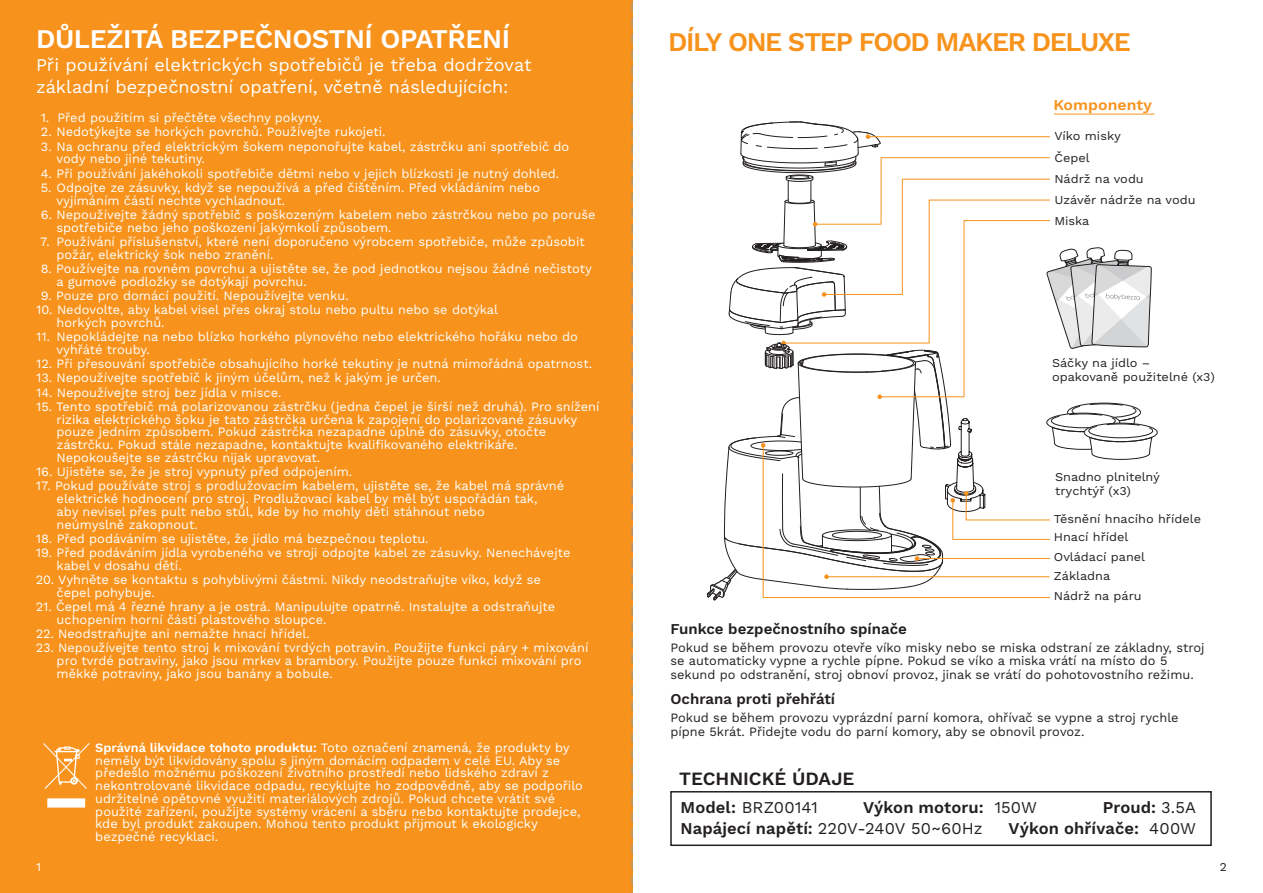
<style>
.page{position:relative;width:1263px;height:893px;background:#fff}
.page>*{position:absolute;margin:0;border:0;box-sizing:border-box;transform-origin:0 0}
.t1{font:600 27px "Work Sans";letter-spacing:-.015em;color:#fff}
.t2{font:600 27px "Work Sans";letter-spacing:-.05em;color:#f7931d}
.t3{font:600 18.75px "Work Sans";color:#231f20}
.t4{font:18px/22.5px "Work Sans";letter-spacing:-.005em;color:#fff}
.t5{font:16.5px "Work Sans";color:#231f20}
.t6{font:600 16.5px "Work Sans";letter-spacing:.005em;color:#231f20}
.t7{font:600 15px "Work Sans";color:#231f20}
.t8{font:600 15px "Work Sans";color:#f7931d;scale:1.06 1}
.t9{font:12.75px/12.8px "Work Sans";color:#fff}
.t10{font:12.75px/13.5px "Work Sans";color:#231f20}
.t11{font:12px/21.1px "Work Sans";color:#231f20;scale:1.06 1}
.t12{font:12px "Work Sans";color:#fff}
.t13{font:12px "Work Sans";color:#231f20}
.s1{font-weight:600}
.s2{font-weight:400}
</style>
<div class="page">
<div style="left:0;top:0;width:632px;height:893px;background:#f7931d"></div>
<svg style="left:707px;top:121px;width:451px;height:479px"></svg>
<hr style="left:1054px;top:114px;width:101px;height:1px;background:#f7931d">
<div style="left:670px;top:791px;width:542px;height:55px;border:2px solid #231f20"></div>
<svg style="left:44px;top:743px;width:45px;height:65px"></svg>
<svg style="left:632px;top:0;width:1px;height:893px"></svg>
<h1 class="t1" style="left:36px;top:24px;width:476px">DŮLEŽITÁ BEZPEČNOSTNÍ OPATŘENÍ</h1>
<h3 class="t4" style="left:36px;top:54px;width:497px">Při používání elektrických spotřebičů je třeba dodržovat základní bezpečnostní opatření, včetně následujících:</h3>
<p class="t9" style="left:41px;top:112px;width:282px">1. Před použitím si přečtěte všechny pokyny.</p>
<p class="t9" style="left:41px;top:126px;width:346px">2. Nedotýkejte se horkých povrchů. Používejte rukojeti.</p>
<p class="t9" style="left:57px;top:140px;width:514px;text-indent:-16px">3. Na ochranu před elektrickým šokem neponořujte kabel, zástrčku ani spotřebič do vody nebo jiné tekutiny.</p>
<p class="t9" style="left:41px;top:167px;width:520px">4. Při používání jakéhokoli spotřebiče dětmi nebo v jejich blízkosti je nutný dohled.</p>
<p class="t9" style="left:57px;top:182px;width:485px;text-indent:-16px">5. Odpojte ze zásuvky, když se nepoužívá a před čištěním. Před vkládáním nebo vyjímáním částí nechte vychladnout.</p>
<p class="t9" style="left:57px;top:209px;width:540px;text-indent:-16px">6. Nepoužívejte žádný spotřebič s poškozeným kabelem nebo zástrčkou nebo po poruše spotřebiče nebo jeho poškození jakýmkoli způsobem.</p>
<p class="t9" style="left:57px;top:236px;width:530px;text-indent:-16px">7. Používání příslušenství, které není doporučeno výrobcem spotřebiče, může způsobit požár, elektrický šok nebo zranění.</p>
<p class="t9" style="left:57px;top:263px;width:537px;text-indent:-16px">8. Používejte na rovném povrchu a ujistěte se, že pod jednotkou nejsou žádné nečistoty a gumové podložky se dotýkají povrchu.</p>
<p class="t9" style="left:41px;top:290px;width:310px">9. Pouze pro domácí použití. Nepoužívejte venku.</p>
<p class="t9" style="left:57px;top:304px;width:443px;text-indent:-20px">10. Nedovolte, aby kabel visel přes okraj stolu nebo pultu nebo se dotýkal horkých povrchů.</p>
<p class="t9" style="left:57px;top:331px;width:523px;text-indent:-20px">11. Nepokládejte na nebo blízko horkého plynového nebo elektrického hořáku nebo do vyhřáté trouby.</p>
<p class="t9" style="left:36px;top:358px;width:557px">12. Při přesouvání spotřebiče obsahujícího horké tekutiny je nutná mimořádná opatrnost.</p>
<p class="t9" style="left:36px;top:372px;width:406px">13. Nepoužívejte spotřebič k jiným účelům, než k jakým je určen.</p>
<p class="t9" style="left:36px;top:386px;width:247px">14. Nepoužívejte stroj bez jídla v misce.</p>
<p class="t9" style="left:57px;top:401px;width:544px;text-indent:-20px">15. Tento spotřebič má polarizovanou zástrčku (jedna čepel je širší než druhá). Pro snížení rizika elektrického šoku je tato zástrčka určena k zapojení do polarizované zásuvky pouze jedním způsobem. Pokud zástrčka nezapadne úplně do zásuvky, otočte zástrčku. Pokud stále nezapadne, kontaktujte kvalifikovaného elektrikáře.<br>Nepokoušejte se zástrčku nijak upravovat.</p>
<p class="t9" style="left:36px;top:466px;width:318px">16. Ujistěte se, že je stroj vypnutý před odpojením.</p>
<p class="t9" style="left:57px;top:480px;width:509px;text-indent:-21px">17. Pokud používáte stroj s prodlužovacím kabelem, ujistěte se, že kabel má správné elektrické hodnocení pro stroj. Prodlužovací kabel by měl být uspořádán tak,<br>aby nevisel přes pult nebo stůl, kde by ho mohly děti stáhnout nebo<br>neúmyslně zakopnout.</p>
<p class="t9" style="left:36px;top:533px;width:394px">18. Před podáváním se ujistěte, že jídlo má bezpečnou teplotu.</p>
<p class="t9" style="left:57px;top:547px;width:515px;text-indent:-21px">19. Před podáváním jídla vyrobeného ve stroji odpojte kabel ze zásuvky. Nenechávejte kabel v dosahu dětí.</p>
<p class="t9" style="left:57px;top:574px;width:486px;text-indent:-21px">20. Vyhněte se kontaktu s pohyblivými částmi. Nikdy neodstraňujte víko, když se čepel pohybuje.</p>
<p class="t9" style="left:57px;top:601px;width:500px;text-indent:-21px">21. Čepel má 4 řezné hrany a je ostrá. Manipulujte opatrně. Instalujte a odstraňujte uchopením horní části plastového sloupce.</p>
<p class="t9" style="left:36px;top:628px;width:276px">22. Neodstraňujte ani nemažte hnací hřídel.</p>
<p class="t9" style="left:57px;top:642px;width:533px;text-indent:-21px">23. Nepoužívejte tento stroj k mixování tvrdých potravin. Použijte funkci páry + mixování pro tvrdé potraviny, jako jsou mrkev a brambory. Použijte pouze funkci mixování pro měkké potraviny, jako jsou banány a bobule.</p>
<p class="t9" style="left:95px;top:742px;width:489px"><span class="s1">Správná likvidace tohoto produktu:</span> Toto označení znamená, že produkty by neměly být likvidovány spolu s jiným domácím odpadem v celé EU. Aby se předešlo možnému poškození životního prostředí nebo lidského zdraví z nekontrolované likvidace odpadu, recyklujte ho zodpovědně, aby se podpořilo udržitelné opětovné využití materiálových zdrojů. Pokud chcete vrátit své použité zařízení, použijte systémy vrácení a sběru nebo kontaktujte prodejce, kde byl produkt zakoupen. Mohou tento produkt přijmout k ekologicky bezpečné recyklaci.</p>
<h1 class="t2" style="left:668px;top:26px;width:464px">DÍLY ONE STEP FOOD MAKER DELUXE</h1>
<p class="t8" style="left:1053px;top:96px;width:94px">Komponenty</p>
<p class="t11" style="left:1054px;top:126px;width:64px">Víko misky<br>Čepel</p>
<p class="t11" style="left:1054px;top:169px;width:135px">Nádrž na vodu<br>Uzávěr nádrže na vodu</p>
<p class="t11" style="left:1054px;top:211px;width:35px">Miska</p>
<p class="t11" style="left:1052px;top:356px;width:155px;line-height:14.5px">Sáčky na jídlo – opakovaně použitelné (x3)</p>
<p class="t11" style="left:1055px;top:470px;width:101px;line-height:14.5px">Snadno plnitelný trychtýř (x3)</p>
<p class="t11" style="left:1054px;top:509px;width:140px">Těsnění hnacího hřídele</p>
<p class="t11" style="left:1054px;top:527px;width:72px">Hnací hřídel</p>
<p class="t11" style="left:1054px;top:547px;width:88px">Ovládací panel</p>
<p class="t11" style="left:1054px;top:566px;width:84px">Základna<br>Nádrž na páru</p>
<p class="t7" style="left:670px;top:620px;width:238px">Funkce bezpečnostního spínače</p>
<p class="t10" style="left:670px;top:641px;width:536px">Pokud se během provozu otevře víko misky nebo se miska odstraní ze základny, stroj se automaticky vypne a rychle pípne. Pokud se víko a miska vrátí na místo do 5 sekund po odstranění, stroj obnoví provoz, jinak se vrátí do pohotovostního režimu.</p>
<p class="t7" style="left:670px;top:690px;width:166px">Ochrana proti přehřátí</p>
<p class="t10" style="left:670px;top:712px;width:510px">Pokud se během provozu vyprázdní parní komora, ohřívač se vypne a stroj rychle pípne 5krát. Přidejte vodu do parní komory, aby se obnovil provoz.</p>
<h2 class="t3" style="left:679px;top:768px;width:177px">TECHNICKÉ ÚDAJE</h2>
<p class="t5" style="left:680px;top:798px;width:139px"><span class="s1">Model:</span> BRZ00141</p>
<p class="t6" style="left:863px;top:798px;width:175px">Výkon motoru: <span class="s2">150W</span></p>
<p class="t6" style="left:1103px;top:798px;width:95px">Proud: <span class="s2">3.5A</span></p>
<p class="t5" style="left:680px;top:818px;width:303px"><span class="s1">Napájecí napětí:</span> 220V-240V 50~60Hz</p>
<p class="t6" style="left:1008px;top:818px;width:189px">Výkon ohřívače: <span class="s2">400W</span></p>
<p class="t12" style="left:36px;top:860px;width:6px">1</p>
<p class="t13" style="left:1220px;top:860px;width:8px">2</p>
</div>
